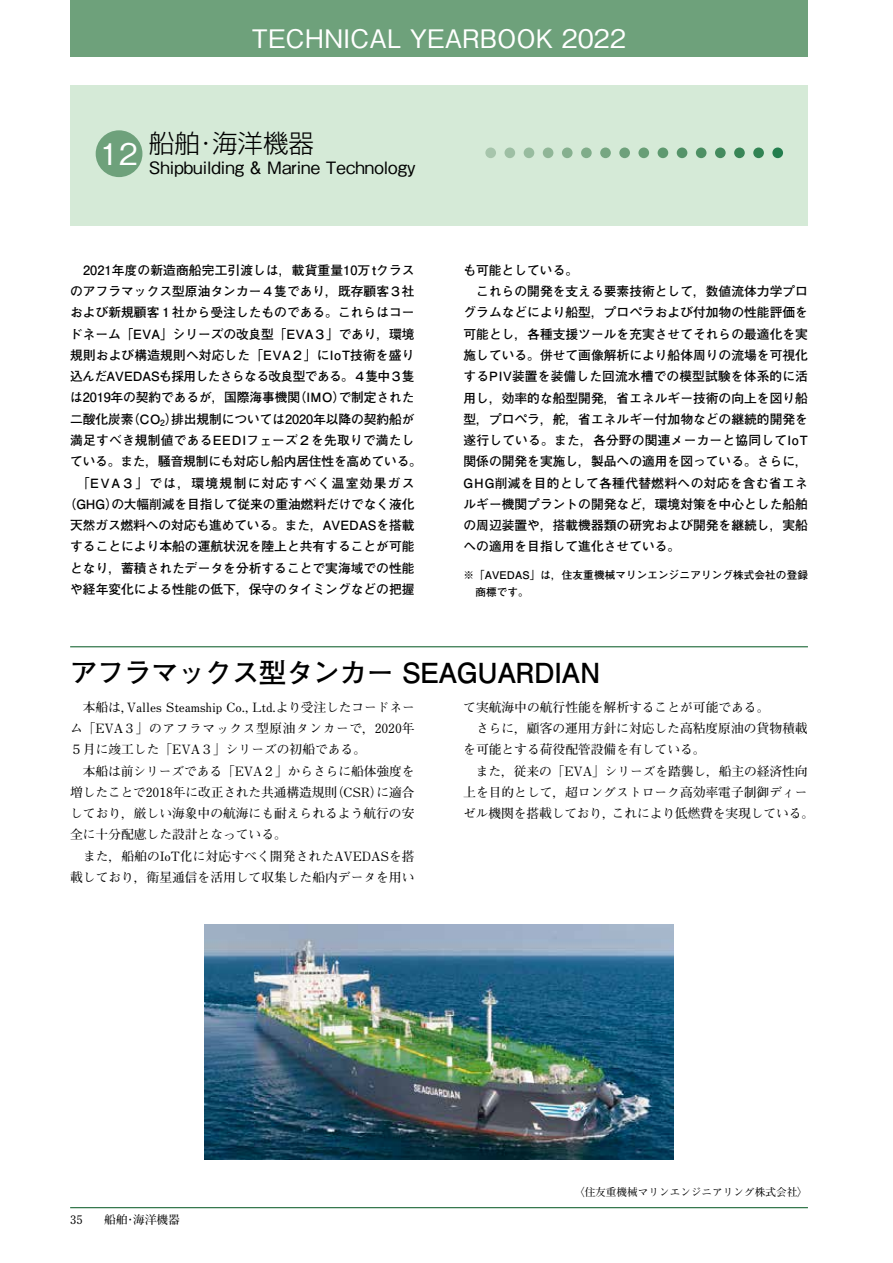
<style>
.page{position:relative;width:893px;height:1263px;background:#fff}
.page>*{position:absolute;margin:0;border:0;box-sizing:border-box;transform-origin:0 0}
.t1{font:700 27.6px "Futo Go B101 Pro";letter-spacing:-.025em;color:#000}
.t2{font:500 25.5px "Gothic BBB Pro";color:#fff}
.t3{font:300 25.5px "Shin Go Pro";color:#000}
.t4{font:500 16.95px "Gothic BBB Pro";color:#000}
.t5{font:700 12.75px/21.3px "Futo Go B101 Pro";color:#000;text-align:center}
.t6{font:700 12.75px/21.3px "Futo Min A101 Pro";color:#000}
.t7{font:700 11.7px "Futo Min A101 Pro";color:#000}
.t8{font:700 10.65px/17px "Futo Go B101 Pro";letter-spacing:.005em;color:#000}
.t9{font:700 10.65px "Futo Min A101 Pro";color:#000}
.s1{font-family:"Gothic BBB Pro";font-weight:500;font-size:29.7px;color:#fff}
</style>
<div class="page">
<hr style="left:70px;top:1207px;width:738px;height:1px;background:#00561f">
<div style="left:70px;top:0;width:738px;height:57px;background:#6ea17b"></div>
<hr style="left:70px;top:646px;width:738px;height:1px;background:#00561f">
<div style="left:70px;top:85px;width:738px;height:140px;background:#d5ead7"></div>
<div style="left:772px;top:147px;width:11px;height:11px;background:#237e4e;border-radius:50%"></div>
<div style="left:753px;top:147px;width:11px;height:11px;background:#318353;border-radius:50%"></div>
<div style="left:734px;top:147px;width:11px;height:11px;background:#398657;border-radius:50%"></div>
<div style="left:715px;top:147px;width:11px;height:11px;background:#448b5e;border-radius:50%"></div>
<div style="left:696px;top:147px;width:10px;height:11px;background:#4e9064;border-radius:50%"></div>
<div style="left:677px;top:147px;width:10px;height:11px;background:#559369;border-radius:50%"></div>
<div style="left:658px;top:147px;width:10px;height:11px;background:#5e996f;border-radius:50%"></div>
<div style="left:638px;top:147px;width:11px;height:11px;background:#689e76;border-radius:50%"></div>
<div style="left:619px;top:147px;width:11px;height:11px;background:#6ea17b;border-radius:50%"></div>
<div style="left:600px;top:147px;width:11px;height:11px;background:#77a782;border-radius:50%"></div>
<div style="left:581px;top:147px;width:11px;height:11px;background:#80ad8a;border-radius:50%"></div>
<div style="left:562px;top:147px;width:11px;height:11px;background:#86b08f;border-radius:50%"></div>
<div style="left:543px;top:147px;width:10px;height:11px;background:#90b697;border-radius:50%"></div>
<div style="left:524px;top:147px;width:10px;height:11px;background:#98bc9f;border-radius:50%"></div>
<div style="left:504px;top:147px;width:11px;height:11px;background:#9ebfa4;border-radius:50%"></div>
<div style="left:485px;top:147px;width:11px;height:11px;background:#a7c5ac;border-radius:50%"></div>
<div style="left:96px;top:130px;width:46px;height:47px;background:#6ea17b;border-radius:50%"></div>
<img style="left:205px;top:924px;width:468px;height:236px">
<h2 class="t2" style="left:252px;top:18px;width:376px">TECHNICAL YEARBOOK 2022</h2>
<h2 class="t3" style="left:100px;top:122px;width:215px"><span class="s1">12</span> 船舶・海洋機器</h2>
<h3 class="t4" style="left:149px;top:154px;width:268px">Shipbuilding &amp; Marine Technology</h3>
<p class="t5" style="left:63px;top:258px;width:360px">　2021年度の新造商船完工引渡しは，載貨重量10万tクラスのアフラマックス型原油タンカー４隻であり，既存顧客３社および新規顧客１社から受注したものである。これらはコードネーム「EVA」シリーズの改良型「EVA３」であり，環境規則および構造規則へ対応した「EVA２」にIoT技術を盛り込んだAVEDASも採用したさらなる改良型である。４隻中３隻は2019年の契約であるが，国際海事機関（IMO）で制定された二酸化炭素（CO<sub>2</sub>）排出規制については2020年以降の契約船が満足すべき規制値であるEEDIフェーズ２を先取りで満たしている。また，騒音規制にも対応し船内居住性を高めている。　「EVA３」では，環境規制に対応すべく温室効果ガス（GHG）の大幅削減を目指して従来の重油燃料だけでなく液化天然ガス燃料への対応も進めている。また，AVEDASを搭載することにより本船の運航状況を陸上と共有することが可能となり，蓄積されたデータを分析することで実海域での性能や経年変化による性能の低下，保守のタイミングなどの把握</p>
<p class="t5" style="left:463px;top:258px;width:346px;text-align:left">も可能としている。<br>　これらの開発を支える要素技術として，数値流体力学プログラムなどにより船型，プロペラおよび付加物の性能評価を可能とし，各種支援ツールを充実させてそれらの最適化を実施している。併せて画像解析により船体周りの流場を可視化するPIV装置を装備した回流水槽での模型試験を体系的に活用し，効率的な船型開発，省エネルギー技術の向上を図り船型，プロペラ，舵，省エネルギー付加物などの継続的開発を遂行している。また，各分野の関連メーカーと協同してIoT関係の開発を実施し，製品への適用を図っている。さらに，<br>GHG削減を目的として各種代替燃料への対応を含む省エネルギー機関プラントの開発など，環境対策を中心とした船舶の周辺装置や，搭載機器類の研究および開発を継続し，実船への適用を目指して進化させている。</p>
<p class="t8" style="left:475px;top:565px;width:334px;text-indent:-12px">※「AVEDAS」は，住友重機械マリンエンジニアリング株式会社の登録商標です。</p>
<h1 class="t1" style="left:70px;top:651px;width:532px">アフラマックス型タンカー SEAGUARDIAN</h1>
<p class="t6" style="left:70px;top:695px;width:346px">　本船は，Valles Steamship Co., Ltd.より受注したコードネーム「EVA３」のアフラマックス型原油タンカーで，2020年５月に竣工した「EVA３」シリーズの初船である。<br>　本船は前シリーズである「EVA２」からさらに船体強度を増したことで2018年に改正された共通構造規則（CSR）に適合しており，厳しい海象中の航海にも耐えられるよう航行の安全に十分配慮した設計となっている。<br>　また，船舶のIoT化に対応すべく開発されたAVEDASを搭載しており，衛星通信を活用して収集した船内データを用い</p>
<p class="t6" style="left:463px;top:695px;width:352px">て実航海中の航行性能を解析することが可能である。<br>　さらに，顧客の運用方針に対応した高粘度原油の貨物積載を可能とする荷役配管設備を有している。<br>　また，従来の「EVA」シリーズを踏襲し，船主の経済性向上を目的として，超ロングストローク高効率電子制御ディーゼル機関を搭載しており，これにより低燃費を実現している。</p>
<p class="t7" style="left:70px;top:1211px;width:14px">35</p>
<p class="t7" style="left:104px;top:1211px;width:77px">船舶・海洋機器</p>
<p class="t9" style="left:574px;top:1183px;width:235px">〈住友重機械マリンエンジニアリング株式会社〉</p>
</div>
